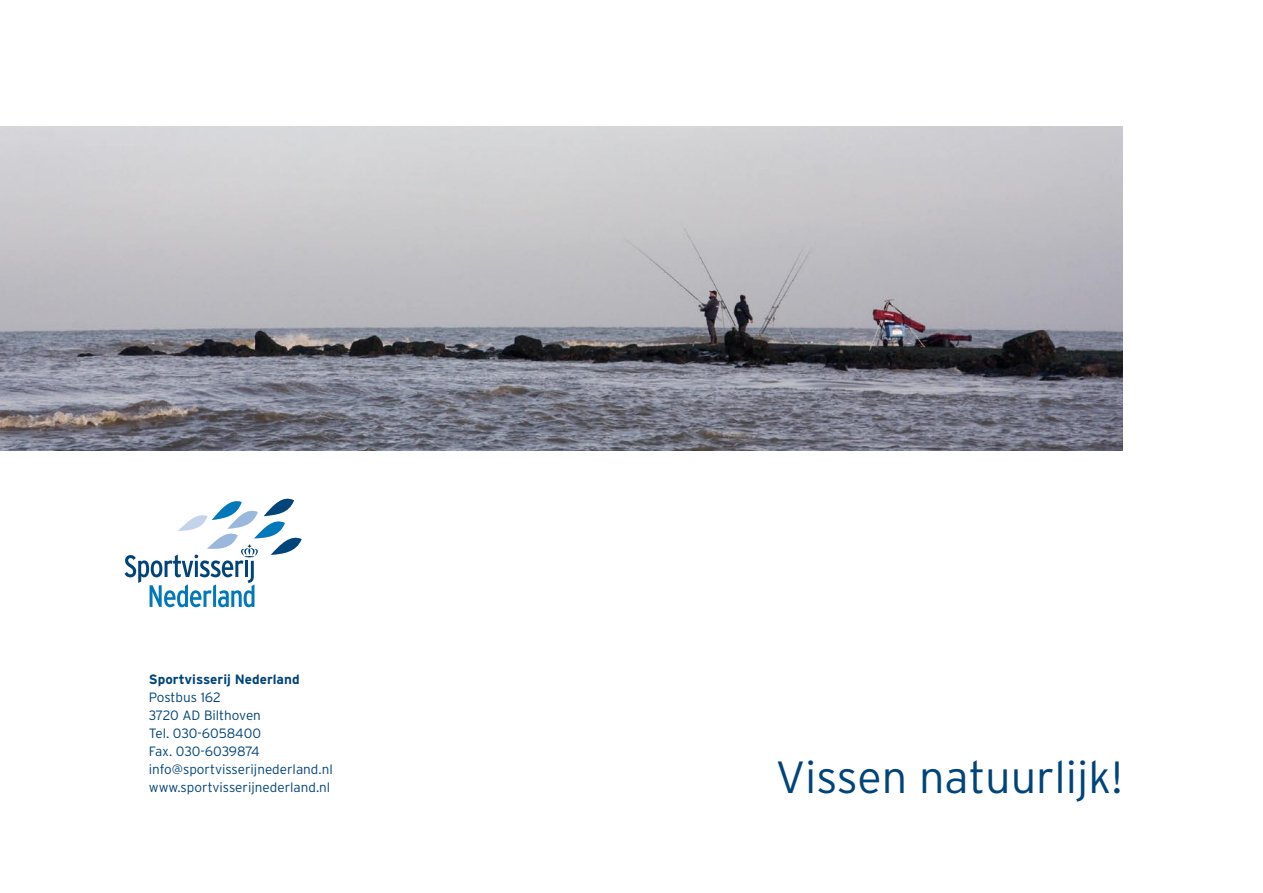
<style>
.page{position:relative;width:1263px;height:893px;background:#fff}
.page>*{position:absolute;margin:0;border:0;box-sizing:border-box;transform-origin:0 0}
.t1{font:300 45px "Interstate";color:#00447a}
.t2{font:300 13.5px/18px "Interstate";color:#00447a}
.t3{font:700 13.5px "Interstate";color:#00447a}
</style>
<div class="page">
<img style="left:0;top:126px;width:1123px;height:324px">
<svg style="left:125px;top:499px;width:177px;height:108px"></svg>
<p class="t3" style="left:149px;top:672px;width:152px">Sportvisserij Nederland</p>
<p class="t2" style="left:149px;top:688px;width:185px">Postbus 162<br>3720 AD Bilthoven<br>Tel. 030-6058400<br>Fax. 030-6039874 info@sportvisserijnederland.nl www.sportvisserijnederland.nl</p>
<h1 class="t1" style="left:775px;top:752px;width:349px">Vissen natuurlijk!</h1>
</div>
